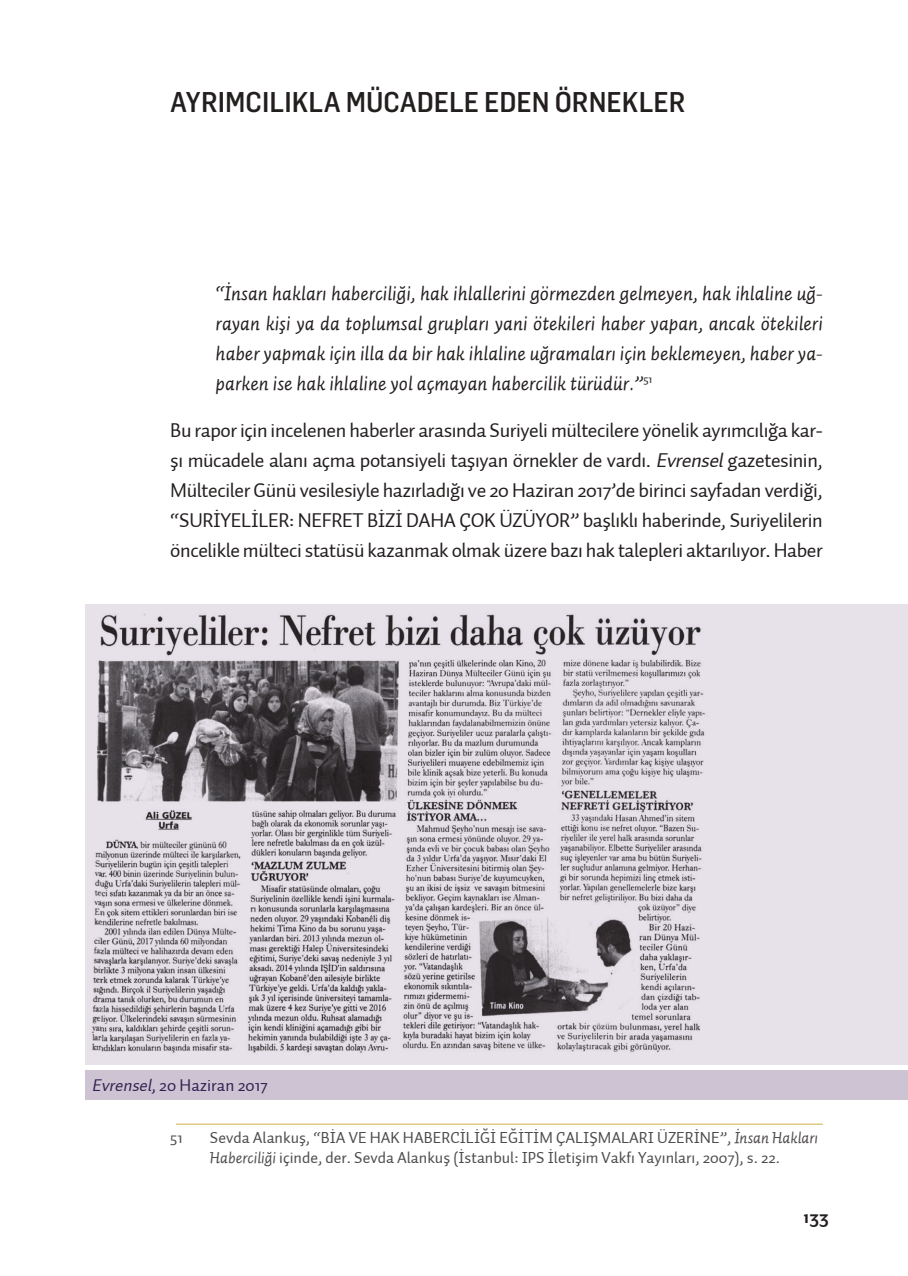
<style>
.page{position:relative;width:908px;height:1276px;background:#fff}
.page>*{position:absolute;margin:0;border:0;box-sizing:border-box;transform-origin:0 0}
.t1{font:500 28px "Flama Semicondensed";color:#241f1f}
.t2{font:20px/30px "Auto 2 TR Regular";letter-spacing:-.02em;color:#241f1f;text-align:justify}
.t3{font:italic 20px/30px "Auto 2 TR Regular";color:#241f1f;text-align:justify}
.t4{font:700 20px "Mr Eaves San OT";color:#241f1f}
.t5{font:17px "Auto 2 TR Regular";color:#362153}
.t6{font:16px/19.2px "Auto 2 TR Regular";color:#4e4b4c}
.s1{font-style:italic}
</style>
<div class="page">
<hr style="left:176px;top:1123px;width:646px;height:1px;background:#cdaf47">
<div style="left:85px;top:604px;width:822px;height:460px;background:#e7e1e9"></div>
<img style="left:91px;top:614px;width:614px;height:439px">
<div style="left:85px;top:1070px;width:822px;height:29px;background:#cdc3d2"></div>
<h1 class="t1" style="left:170px;top:84px;width:517px">AYRIMCILIKLA MÜCADELE EDEN ÖRNEKLER</h1>
<p class="t3" style="left:215px;top:278px;width:608px">“İnsan hakları haberciliği, hak ihlallerini görmezden gelmeyen, hak ihlaline uğ&shy;rayan kişi ya da toplumsal grupları yani ötekileri haber yapan, ancak ötekileri haber yapmak için illa da bir hak ihlaline uğramaları için beklemeyen, haber ya&shy;parken ise hak ihlaline yol açmayan habercilik türüdür.”<sup>51</sup></p>
<p class="t2" style="left:170px;top:415px;width:653px">Bu rapor için incelenen haberler arasında Suriyeli mültecilere yönelik ayrımcılığa kar&shy;şı mücadele alanı açma potansiyeli taşıyan örnekler de vardı. <span class="s1">Evrensel</span>gazetesinin, Mülteciler Günü vesilesiyle hazırladığı ve 20 Haziran 2017’de birinci sayfadan verdiği, “SURİYELİLER: NEFRET BİZİ DAHA ÇOK ÜZÜYOR” başlıklı haberinde, Suriyelilerin öncelikle mülteci statüsü kazanmak olmak üzere bazı hak talepleri aktarılıyor. Haber</p>
<p class="t5" style="left:92px;top:1074px;width:177px"><span class="s1">Evrensel</span>, 20 Haziran 2017</p>
<p class="t6" style="left:170px;top:1128px;width:14px">51</p>
<p class="t6" style="left:210px;top:1128px;width:609px">Sevda Alankuş, “BİA VE HAK HABERCİLİĞİ EĞİTİM ÇALIŞMALARI ÜZERİNE”, <span class="s1">İnsan Hakları<br>Haberciliği</span> içinde, der. Sevda Alankuş (İstanbul: IPS İletişim Vakfı Yayınları, 2007), s. 22.</p>
<p class="t4" style="left:803px;top:1206px;width:27px">133</p>
</div>
